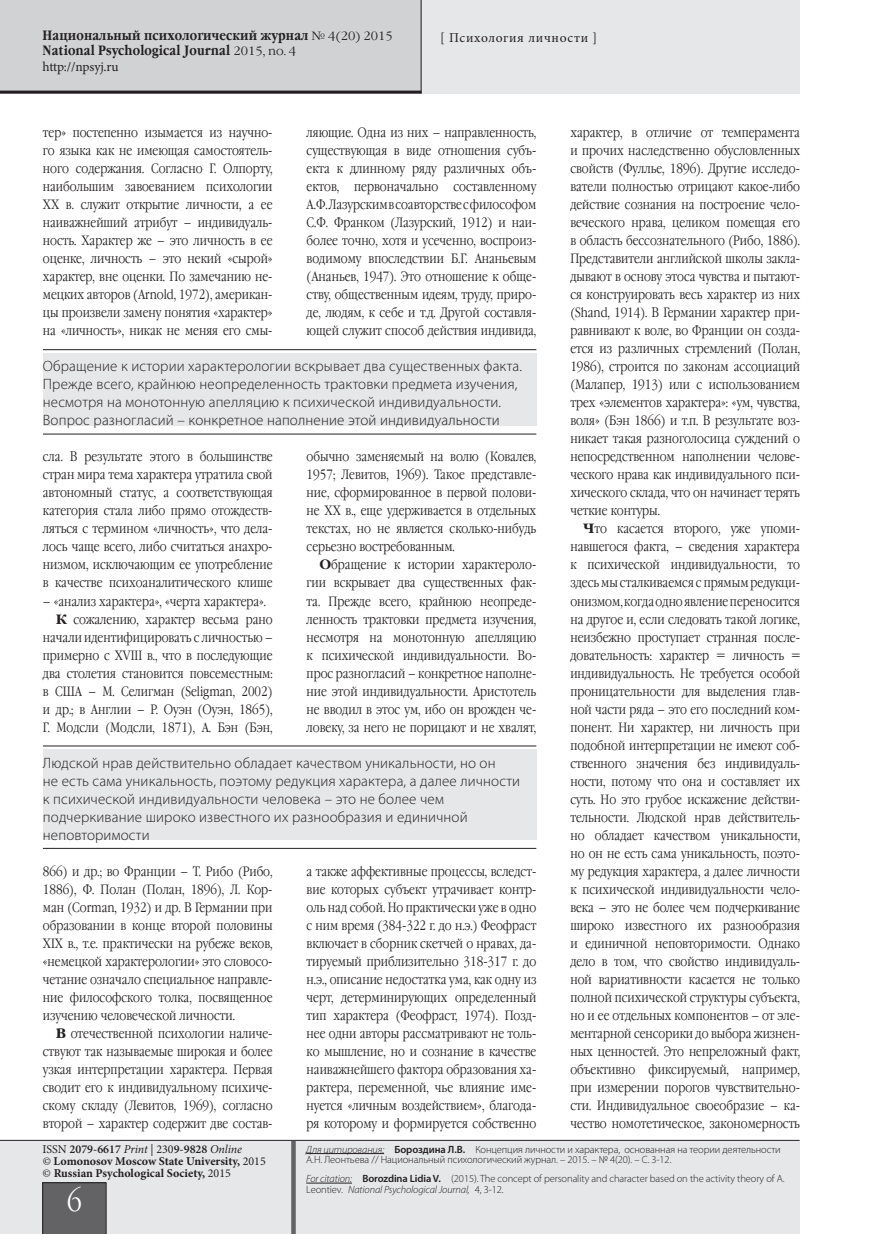
<style>
.page{position:relative;width:872px;height:1234px;background:#fff}
.page>*{position:absolute;margin:0;border:0;box-sizing:border-box;transform-origin:0 0}
.t1{font:30px "Garamond Narrow C";color:#fff}
.Insert___MEDIUM{font:300 15px/18px "Myriad Pro";letter-spacing:.01em;color:#231f20}
.Main_text{font:13.5px/18px "Garamond Narrow C";color:#231f20;text-align:justify}
.t2{font:700 13.5px/15px "Garamond Narrow C";letter-spacing:.01em;color:#231f20}
.t3{font:13.5px "Minion Pro";letter-spacing:.045em;color:#231f20}
.t4{font:13.5px "Minion Pro";letter-spacing:-.015em;color:#231f20}
.t5{font:700 12px/12px "Minion Pro";color:#231f20}
.t6{font:300 10.5px/10.5px "Myriad Pro";letter-spacing:-.01em;color:#231f20}
.s1{font-family:"Garamond C";font-weight:400;font-size:12px}
.s2{font-family:"Garamond C";font-weight:700}
.s3{font-weight:400}
.s4{font-weight:600}
.s5{font-weight:400;font-style:italic}
.s6{font-style:italic}
</style>
<div class="page">
<div style="left:0;top:1140px;width:799px;height:93px;background:#e6e7e9"></div>
<hr style="left:0;top:1139px;width:799px;height:1px;background:#231f20">
<div style="left:43px;top:1182px;width:63px;height:51px;background:#636366"></div>
<div style="left:291px;top:1140px;width:5px;height:93px;background:#636366"></div>
<div style="left:0;top:0;width:799px;height:94px;background:#e6e7e9"></div>
<div style="left:0;top:0;width:421px;height:94px;background:#d1d2d4"></div>
<hr style="left:0;top:91px;width:421px;height:3px;background:#231f20">
<hr style="left:421px;top:0;width:1px;height:94px;background:#231f20">
<hr style="left:306px;top:1152px;width:78px;height:1px;background:#231f20">
<hr style="left:306px;top:1182px;width:46px;height:1px;background:#231f20">
<div style="left:43px;top:353px;width:493px;height:72px;background:#e6e7e9"></div>
<hr style="left:43px;top:349px;width:493px;height:1px;background:#231f20">
<hr style="left:43px;top:433px;width:493px;height:1px;background:#231f20">
<div style="left:43px;top:749px;width:493px;height:90px;background:#e6e7e9"></div>
<hr style="left:43px;top:745px;width:493px;height:1px;background:#231f20">
<hr style="left:43px;top:847px;width:493px;height:1px;background:#231f20">
<p class="t2" style="left:43px;top:28px;width:352px">Национальный психологический журнал <span class="s1">№ 4(20) 2015<br></span>National Psychological Journal <span class="s1">2015, no. 4</span></p>
<p class="t4" style="left:43px;top:57px;width:78px">http://npsyj.ru</p>
<p class="t3" style="left:440px;top:28px;width:158px">[ Психология личности ]</p>
<p class="Main_text" style="left:43px;top:124px;width:231px">тер» постепенно изымается из научно&shy;го языка как не имеющая самостоятель&shy;ного содержания. Согласно Г. Олпорту, наибольшим завоеванием психологии XX в. служит открытие личности, а ее наиважнейший атрибут – индивидуаль&shy;ность. Характер же – это личность в ее оценке, личность – это некий «сырой» характер, вне оценки. По замечанию не&shy;мецких авторов (Arnold, 1972), американ&shy;цы произвели замену понятия «характер» на «личность», никак не меняя его смы-</p>
<p class="Main_text" style="left:307px;top:124px;width:231px">ляющие. Одна из них – направленность, существующая в виде отношения субъ&shy;екта к длинному ряду различных объ&shy;ектов, первоначально составленному А.Ф. Лазурским в соавторстве с философом С.Ф. Франком (Лазурский, 1912) и наи&shy;более точно, хотя и усеченно, воспроиз&shy;водимому впоследствии Б.Г. Ананьевым (Ананьев, 1947). Это отношение к обще&shy;ству, общественным идеям, труду, приро&shy;де, людям, к себе и т.д. Другой составля&shy;ющей служит способ действия индивида,</p>
<p class="Insert___MEDIUM" style="left:43px;top:357px;width:480px">Обращение к истории характерологии вскрывает два существенных факта.<br>Прежде всего, крайнюю неопределенность трактовки предмета изучения, несмотря на монотонную апелляцию к психической индивидуальности.<br>Вопрос разногласий – конкретное наполнение этой индивидуальности</p>
<p class="Main_text" style="left:43px;top:448px;width:231px">сла. В результате этого в большинстве стран мира тема характера утратила свой автономный статус, а соответствующая категория стала либо прямо отождеств&shy;ляться с термином «личность», что дела&shy;лось чаще всего, либо считаться анахро&shy;низмом, исключающим ее употребление в качестве психоаналитического клише</p>
<p class="Main_text" style="left:43px;top:592px;width:225px">– «анализ характера», «черта характера».</p>
<p class="Main_text" style="left:43px;top:610px;width:231px;text-indent:13px"><span class="s2">К</span> сожалению, характер весьма рано начали идентифицировать с личностью – примерно с XVIII в., что в последующие два столетия становится повсеместным: в США – М. Селигман (Seligman, 2002) и др.; в Англии – Р. Оуэн (Оуэн, 1865), Г. Модсли (Модсли, 1871), А. Бэн (Бэн,</p>
<p class="Main_text" style="left:307px;top:448px;width:231px">обычно заменяемый на волю (Ковалев, 1957; Левитов, 1969). Такое представле&shy;ние, сформированное в первой полови&shy;не ХХ в., еще удерживается в отдельных текстах, но не является сколько-нибудь серьезно востребованным.</p>
<p class="Main_text" style="left:307px;top:556px;width:231px;text-indent:13px"><span class="s2">О</span>бращение к истории характероло&shy;гии вскрывает два существенных фак&shy;та. Прежде всего, крайнюю неопреде&shy;ленность трактовки предмета изучения, несмотря на монотонную апелляцию к психической индивидуальности. Во&shy;прос разногласий – конкретное наполне&shy;ние этой индивидуальности. Аристотель не вводил в этос ум, ибо он врожден че&shy;ловеку, за него не порицают и не хвалят,</p>
<p class="Insert___MEDIUM" style="left:43px;top:753px;width:479px">Людской нрав действительно обладает качеством уникальности, но он<br>не есть сама уникальность, поэтому редукция характера, а далее личности к психической индивидуальности человека – это не более чем подчеркивание широко известного их разнообразия и единичной неповторимости</p>
<p class="Main_text" style="left:43px;top:862px;width:231px">866) и др.; во Франции – Т. Рибо (Рибо, 1886), Ф. Полан (Полан, 1896), Л. Кор&shy;ман (Corman, 1932) и др. В Германии при образовании в конце второй половины XIX в., т.е. практически на рубеже веков, «немецкой характерологии» это словосо&shy;четание означало специальное направле&shy;ние философского толка, посвященное изучению человеческой личности.</p>
<p class="Main_text" style="left:43px;top:1024px;width:231px;text-indent:13px"><span class="s2">В</span> отечественной психологии наличе&shy;ствуют так называемые широкая и более узкая интерпретации характера. Первая сводит его к индивидуальному психиче&shy;скому складу (Левитов, 1969), согласно второй – характер содержит две состав-</p>
<p class="Main_text" style="left:307px;top:862px;width:231px">а также аффективные процессы, вследст&shy;вие которых субъект утрачивает контр&shy;оль над собой. Но практически уже в одно с ним время (384-322 г. до н.э.) Феофраст включает в сборник скетчей о нравах, да&shy;тируемый приблизительно 318-317 г. до н.э., описание недостатка ума, как одну из черт, детерминирующих определенный тип характера (Феофраст, 1974). Позд&shy;нее одни авторы рассматривают не толь&shy;ко мышление, но и сознание в качестве наиважнейшего фактора образования ха&shy;рактера, переменной, чье влияние име&shy;нуется «личным воздействием», благода&shy;ря которому и формируется собственно</p>
<p class="Main_text" style="left:570px;top:124px;width:231px">характер, в отличие от темперамента и прочих наследственно обусловленных свойств (Фуллье, 1896). Другие исследо&shy;ватели полностью отрицают какое-либо действие сознания на построение чело&shy;веческого нрава, целиком помещая его в область бессознательного (Рибо, 1886).<br>Представители английской школы закла&shy;дывают в основу этоса чувства и пытают&shy;ся конструировать весь характер из них (Shand, 1914). В Германии характер при&shy;равнивают к воле, во Франции он созда&shy;ется из различных стремлений (Полан, 1986), строится по законам ассоциаций (Малапер, 1913) или с использованием трех «элементов характера»: «ум, чувства, воля» (Бэн 1866) и т.п. В результате воз&shy;никает такая разноголосица суждений о непосредственном наполнении челове&shy;ческого нрава как индивидуального пси&shy;хического склада, что он начинает терять четкие контуры.</p>
<p class="Main_text" style="left:570px;top:520px;width:231px;text-indent:13px"><span class="s2">Ч</span>то касается второго, уже упоми&shy;навшегося факта, – сведения характера к психической индивидуальности, то здесь мы сталкиваемся с прямым редукци&shy;онизмом, когда одно явление переносится на другое и, если следовать такой логике, неизбежно проступает странная после&shy;довательность: характер = личность = индивидуальность. Не требуется особой проницательности для выделения глав&shy;ной части ряда – это его последний ком&shy;понент. Ни характер, ни личность при подобной интерпретации не имеют соб&shy;ственного значения без индивидуаль&shy;ности, потому что она и составляет их суть. Но это грубое искажение действи&shy;тельности. Людской нрав действитель&shy;но обладает качеством уникальности, но он не есть сама уникальность, поэто&shy;му редукция характера, а далее личности к психической индивидуальности чело&shy;века – это не более чем подчеркивание широко известного их разнообразия и единичной неповторимости. Однако дело в том, что свойство индивидуаль&shy;ной вариативности касается не только полной психической структуры субъекта, но и ее отдельных компонентов – от эле&shy;ментарной сенсорики до выбора жизнен&shy;ных ценностей. Это непреложный факт, объективно фиксируемый, например, при измерении порогов чувствительно&shy;сти. Индивидуальное своеобразие – ка&shy;чество номотетическое, закономерность</p>
<p class="t5" style="left:43px;top:1143px;width:225px"><span class="s3">ISSN</span> <span class="s4">2079-6617</span> <span class="s5">Print</span> <span class="s3">| 230</span><span class="s4">9-9828</span> <span class="s5">Online<br>©</span> Lomonosov Moscow State University, <span class="s3">2015 ©</span> Russian Psychological Society, <span class="s3">2015</span></p>
<h1 class="t1" style="left:67px;top:1183px;width:16px">6</h1>
<p class="t6" style="left:306px;top:1143px;width:476px"><span class="s6">Для цитирования:</span> <span class="s4">Бороздина Л.В.</span> Концепция личности и характера, основанная на теории деятельности<br>А.Н. Леонтьева // Национальный психологический журнал. – 2015. – № 4(20). – С. 3-12.</p>
<p class="t6" style="left:306px;top:1172px;width:480px"><span class="s6">For citation:</span> <span class="s4">Borozdina Lidia V.</span> (2015). The concept of personality and character based on the activity theory of A.<br>Leontiev. <span class="s6">National Psychological Journal,</span> 4, 3-12.</p>
</div>
